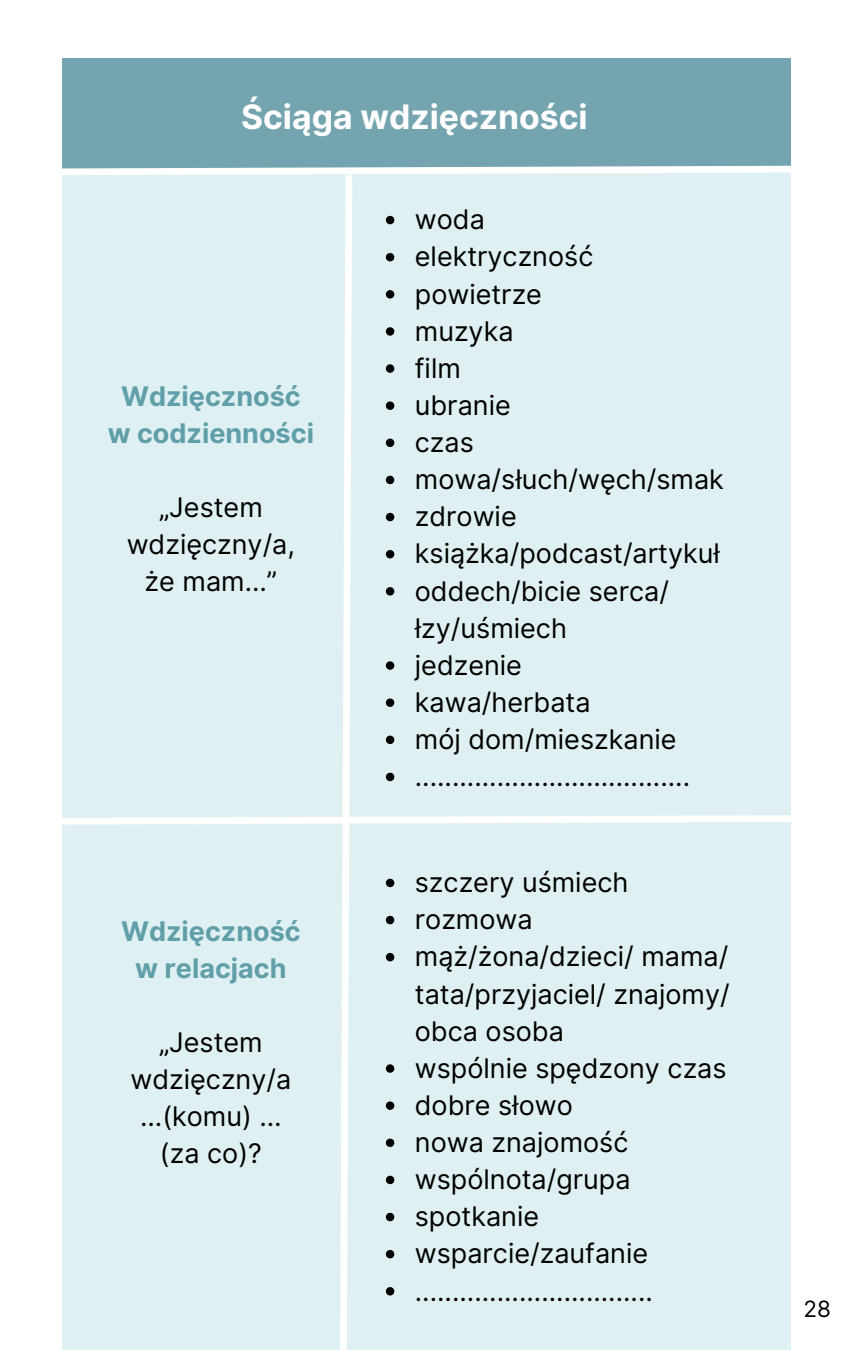
<style>
.page{position:relative;width:864px;height:1350px;background:#fff}
.page>*{position:absolute;margin:0;border:0;box-sizing:border-box;transform-origin:0 0}
.t1{font:700 33.75px "Inter";color:#fff}
.t2{font:27px/37.1px "Inter";color:#000;text-align:center}
.t3{font:700 27px/37.1px "Inter";color:#609fa9;text-align:center}
.t4{font:22.5px "Inter";color:#000}
</style>
<div class="page">
<div style="left:62px;top:58px;width:728px;height:110px;background:#73a4af"></div>
<div style="left:62px;top:162px;width:729px;height:1188px;background:#def0f2"></div>
<p class="t1" style="left:241px;top:96px;width:348px">Ściąga wdzięczności</p>
<p class="t3" style="left:108px;top:377px;width:208px">Wdzięczność w codzienności</p>
<p class="t2" style="left:127px;top:489px;width:170px">„Jestem wdzięczny/a, że mam…”</p>
<p class="t3" style="left:121px;top:912px;width:181px">Wdzięczność w relacjach</p>
<p class="t2" style="left:131px;top:1024px;width:162px">„Jestem wdzięczny/a …(komu) … (za co)?</p>
<p class="t2" style="left:415px;top:201px;width:311px;text-align:left">woda<br>elektryczność powietrze<br>muzyka<br>film<br>ubranie<br>czas mowa/słuch/węch/smak zdrowie książka/podcast/artykuł oddech/bicie serca/ łzy/uśmiech<br>jedzenie<br>kawa/herbata<br>mój dom/mieszkanie .....................................</p>
<p class="t2" style="left:415px;top:864px;width:316px;text-align:left">szczery uśmiech rozmowa mąż/żona/dzieci/ mama/ tata/przyjaciel/ znajomy/ obca osoba<br>wspólnie spędzony czas dobre słowo<br>nowa znajomość wspólnota/grupa spotkanie wsparcie/zaufanie ................................</p>
<p class="t4" style="left:803px;top:1295px;width:29px">28</p>
</div>
